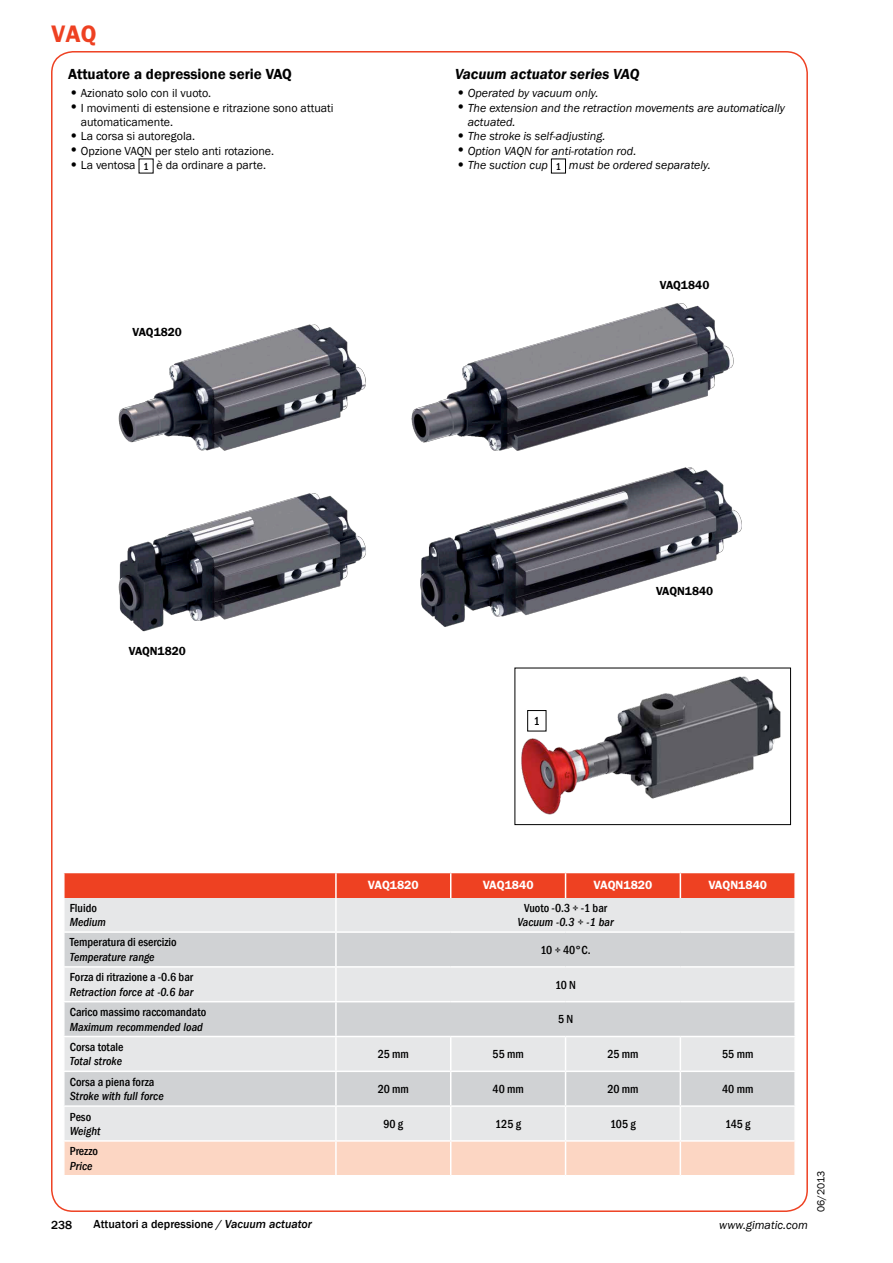
<style>
.page{position:relative;width:893px;height:1263px;background:#fff}
.page>*{position:absolute;margin:0;border:0;box-sizing:border-box;transform-origin:0 0}
.t1{font:600 24px "ITC Franklin Gothic Std";color:#ee4122}
.t2{font:600 15px "Franklin Gothic";color:#000}
.t3{font:italic 600 15px "Franklin Gothic";color:#000}
.t4{font:italic 12px/14.4px "Franklin Gothic";color:#000}
.t5{font:500 condensed 12px "Franklin Gothic";color:#000}
.t6{font:12px/14.4px "Franklin Gothic";color:#000}
.t7{font:italic 500 condensed 12px "Franklin Gothic LT Com";color:#000}
.t8{font:500 12px "Franklin Gothic";color:#000}
.t9{font:600 12px "Franklin Gothic";color:#000}
.t10{font:600 12px "ITC Franklin Gothic Std";color:#fff}
.t11{font:500 condensed 12px "ITC Franklin Gothic Std";color:#000}
.t12{font:10.5px "Franklin Gothic";letter-spacing:-.005em;color:#000}
.s1{font-family:"ITC Franklin Gothic Std";font-weight:500;font-size:19.5px}
.s2{font-family:"ITC Franklin Gothic Std";font-weight:500;font-stretch:condensed;font-size:10.5px}
.s3{font-family:"ITC Franklin Gothic Std";font-weight:500;font-style:normal;font-size:19.5px}
.s4{font-family:"ITC Franklin Gothic Std";font-weight:500;font-style:normal;font-stretch:condensed;font-size:10.5px}
.s5{font-style:italic}
</style>
<div class="page">
<img style="left:521px;top:676px;width:260px;height:139px">
<div style="left:514px;top:668px;width:277px;height:157px;border:1px solid #000"></div>
<img style="left:118px;top:303px;width:624px;height:329px">
<div style="left:528px;top:710px;width:18px;height:21px;background:#fff"></div>
<div style="left:527px;top:710px;width:19px;height:21px;border:1px solid #000"></div>
<div style="left:551px;top:159px;width:15px;height:14px;border:1px solid #000"></div>
<div style="left:65px;top:898px;width:729px;height:242px;background:#e6e7e8"></div>
<svg style="left:65px;top:933px;width:729px;height:172px;background:#d9dadc"></svg>
<div style="left:65px;top:1142px;width:729px;height:33px;background:#fcd6c3"></div>
<hr style="left:335px;top:898px;width:2px;height:33px;background:#fff">
<hr style="left:63px;top:931px;width:273px;height:2px;background:#fff">
<hr style="left:336px;top:931px;width:115px;height:2px;background:#fff">
<hr style="left:335px;top:933px;width:2px;height:33px;background:#fff">
<hr style="left:451px;top:931px;width:115px;height:2px;background:#fff">
<hr style="left:566px;top:931px;width:114px;height:2px;background:#fff">
<hr style="left:680px;top:931px;width:116px;height:2px;background:#fff">
<hr style="left:63px;top:966px;width:273px;height:2px;background:#fff">
<hr style="left:336px;top:966px;width:115px;height:2px;background:#fff">
<hr style="left:335px;top:968px;width:2px;height:33px;background:#fff">
<hr style="left:451px;top:966px;width:115px;height:2px;background:#fff">
<hr style="left:566px;top:966px;width:114px;height:2px;background:#fff">
<hr style="left:680px;top:966px;width:116px;height:2px;background:#fff">
<hr style="left:63px;top:1001px;width:273px;height:1px;background:#fff">
<hr style="left:336px;top:1001px;width:115px;height:1px;background:#fff">
<hr style="left:335px;top:1002px;width:2px;height:34px;background:#fff">
<hr style="left:451px;top:1001px;width:115px;height:1px;background:#fff">
<hr style="left:566px;top:1001px;width:114px;height:1px;background:#fff">
<hr style="left:680px;top:1001px;width:116px;height:1px;background:#fff">
<hr style="left:63px;top:1036px;width:273px;height:1px;background:#fff">
<hr style="left:336px;top:1036px;width:115px;height:1px;background:#fff">
<hr style="left:335px;top:1037px;width:2px;height:33px;background:#fff">
<hr style="left:451px;top:1036px;width:115px;height:1px;background:#fff">
<hr style="left:450px;top:1037px;width:1px;height:33px;background:#fff">
<hr style="left:566px;top:1036px;width:114px;height:1px;background:#fff">
<hr style="left:565px;top:1037px;width:1px;height:33px;background:#fff">
<hr style="left:680px;top:1036px;width:116px;height:1px;background:#fff">
<hr style="left:680px;top:1037px;width:1px;height:33px;background:#fff">
<hr style="left:63px;top:1070px;width:273px;height:2px;background:#fff">
<hr style="left:336px;top:1070px;width:115px;height:2px;background:#fff">
<hr style="left:335px;top:1072px;width:2px;height:33px;background:#fff">
<hr style="left:451px;top:1070px;width:115px;height:2px;background:#fff">
<hr style="left:450px;top:1072px;width:1px;height:33px;background:#fff">
<hr style="left:566px;top:1070px;width:114px;height:2px;background:#fff">
<hr style="left:565px;top:1072px;width:1px;height:33px;background:#fff">
<hr style="left:680px;top:1070px;width:116px;height:2px;background:#fff">
<hr style="left:680px;top:1072px;width:1px;height:33px;background:#fff">
<hr style="left:63px;top:1105px;width:273px;height:2px;background:#fff">
<hr style="left:336px;top:1105px;width:115px;height:2px;background:#fff">
<hr style="left:335px;top:1107px;width:2px;height:33px;background:#fff">
<hr style="left:451px;top:1105px;width:115px;height:2px;background:#fff">
<hr style="left:450px;top:1107px;width:1px;height:33px;background:#fff">
<hr style="left:566px;top:1105px;width:114px;height:2px;background:#fff">
<hr style="left:565px;top:1107px;width:1px;height:33px;background:#fff">
<hr style="left:680px;top:1105px;width:116px;height:2px;background:#fff">
<hr style="left:680px;top:1107px;width:1px;height:33px;background:#fff">
<svg style="left:64px;top:872px;width:730px;height:26px;background:#ee482a"></svg>
<hr style="left:451px;top:872px;width:115px;height:1px;background:#fff">
<hr style="left:566px;top:872px;width:114px;height:1px;background:#fff">
<hr style="left:680px;top:872px;width:116px;height:1px;background:#fff">
<hr style="left:335px;top:1142px;width:2px;height:33px;background:#fff">
<hr style="left:450px;top:1142px;width:1px;height:33px;background:#fff">
<hr style="left:565px;top:1142px;width:1px;height:33px;background:#fff">
<hr style="left:680px;top:1142px;width:1px;height:33px;background:#fff">
<h1 class="t1" style="left:51px;top:20px;width:47px">VAQ</h1>
<p class="t2" style="left:68px;top:64px;width:225px">Attuatore a depressione serie VAQ</p>
<p class="t6" style="left:68px;top:86px;width:145px"><span class="s1">•</span>Azionato solo con il vuoto.</p>
<p class="t6" style="left:81px;top:101px;width:254px;text-indent:-13px"><span class="s1">•</span>I movimenti di estensione e ritrazione sono attuati automaticamente.</p>
<p class="t6" style="left:68px;top:129px;width:129px"><span class="s1">•</span>La corsa si autoregola.</p>
<p class="t6" style="left:68px;top:144px;width:208px"><span class="s1">•</span>Opzione VAQN per stelo anti rotazione.</p>
<p class="t6" style="left:68px;top:158px;width:199px"><span class="s1">•</span>La ventosa <span class="s2">1</span> è da ordinare a parte.</p>
<p class="t9" style="left:133px;top:324px;width:51px">VAQ1820</p>
<p class="t3" style="left:455px;top:64px;width:186px">Vacuum actuator series VAQ</p>
<p class="t4" style="left:455px;top:86px;width:145px"><span class="s3">•</span>Operated by vacuum only.</p>
<p class="t4" style="left:468px;top:101px;width:319px;text-indent:-13px"><span class="s3">•</span>The extension and the retraction movements are automatically actuated.</p>
<p class="t4" style="left:455px;top:129px;width:152px"><span class="s3">•</span>The stroke is self-adjusting.</p>
<p class="t4" style="left:455px;top:144px;width:183px"><span class="s3">•</span>Option VAQN for anti-rotation rod.</p>
<p class="t4" style="left:455px;top:158px;width:257px"><span class="s3">•</span>The suction cup <span class="s4">1</span> must be ordered separately.</p>
<p class="t9" style="left:660px;top:278px;width:51px">VAQ1840</p>
<p class="t9" style="left:129px;top:643px;width:59px">VAQN1820</p>
<p class="t11" style="left:534px;top:714px;width:8px">1</p>
<p class="t9" style="left:656px;top:584px;width:59px">VAQN1840</p>
<p class="t5" style="left:70px;top:900px;width:29px">Fluido</p>
<p class="t7" style="left:70px;top:915px;width:38px">Medium</p>
<p class="t5" style="left:70px;top:935px;width:109px">Temperatura di esercizio</p>
<p class="t7" style="left:70px;top:950px;width:86px">Temperature range</p>
<p class="t5" style="left:70px;top:969px;width:125px">Forza di ritrazione a -0.6 bar</p>
<p class="t7" style="left:70px;top:985px;width:125px">Retraction force at -0.6 bar</p>
<p class="t5" style="left:70px;top:1004px;width:138px">Carico massimo raccomandato</p>
<p class="t7" style="left:70px;top:1020px;width:135px">Maximum recommended load</p>
<p class="t5" style="left:70px;top:1039px;width:55px">Corsa totale</p>
<p class="t7" style="left:70px;top:1055px;width:54px">Total stroke</p>
<p class="t5" style="left:70px;top:1074px;width:86px">Corsa a piena forza</p>
<p class="t7" style="left:70px;top:1089px;width:95px">Stroke with full force</p>
<p class="t5" style="left:70px;top:1109px;width:23px">Peso</p>
<p class="t7" style="left:70px;top:1124px;width:32px">Weight</p>
<p class="t5" style="left:70px;top:1143px;width:30px">Prezzo</p>
<p class="t7" style="left:70px;top:1159px;width:24px">Price</p>
<p class="t10" style="left:368px;top:878px;width:52px">VAQ1820</p>
<p class="t10" style="left:483px;top:878px;width:52px">VAQ1840</p>
<p class="t10" style="left:594px;top:878px;width:60px">VAQN1820</p>
<p class="t10" style="left:708px;top:878px;width:60px">VAQN1840</p>
<p class="t5" style="left:524px;top:900px;width:85px">Vuoto -0.3 ÷ -1 bar</p>
<p class="t7" style="left:517px;top:915px;width:98px">Vacuum -0.3 ÷ -1 bar</p>
<p class="t5" style="left:541px;top:942px;width:52px">10 ÷ 40°C.</p>
<p class="t5" style="left:555px;top:977px;width:22px">10 N</p>
<p class="t5" style="left:558px;top:1011px;width:17px">5 N</p>
<p class="t5" style="left:378px;top:1046px;width:33px">25 mm</p>
<p class="t5" style="left:492px;top:1046px;width:33px">55 mm</p>
<p class="t5" style="left:607px;top:1046px;width:33px">25 mm</p>
<p class="t5" style="left:722px;top:1046px;width:33px">55 mm</p>
<p class="t5" style="left:378px;top:1081px;width:33px">20 mm</p>
<p class="t5" style="left:492px;top:1081px;width:33px">40 mm</p>
<p class="t5" style="left:607px;top:1081px;width:33px">20 mm</p>
<p class="t5" style="left:722px;top:1081px;width:33px">40 mm</p>
<p class="t5" style="left:383px;top:1116px;width:21px">90 g</p>
<p class="t5" style="left:495px;top:1116px;width:27px">125 g</p>
<p class="t5" style="left:610px;top:1116px;width:27px">105 g</p>
<p class="t5" style="left:725px;top:1116px;width:27px">145 g</p>
<p class="t8" style="left:94px;top:1217px;width:220px">Attuatori a depressione <span class="s5">/ Vacuum actuator</span></p>
<p class="t8" style="left:51px;top:1217px;width:23px">238</p>
<p class="t4" style="left:719px;top:1218px;width:90px">www.gimatic.com</p>
<p class="t12" style="left:814px;top:1212px;width:43px;rotate:-90deg">06/2013</p>
</div>
